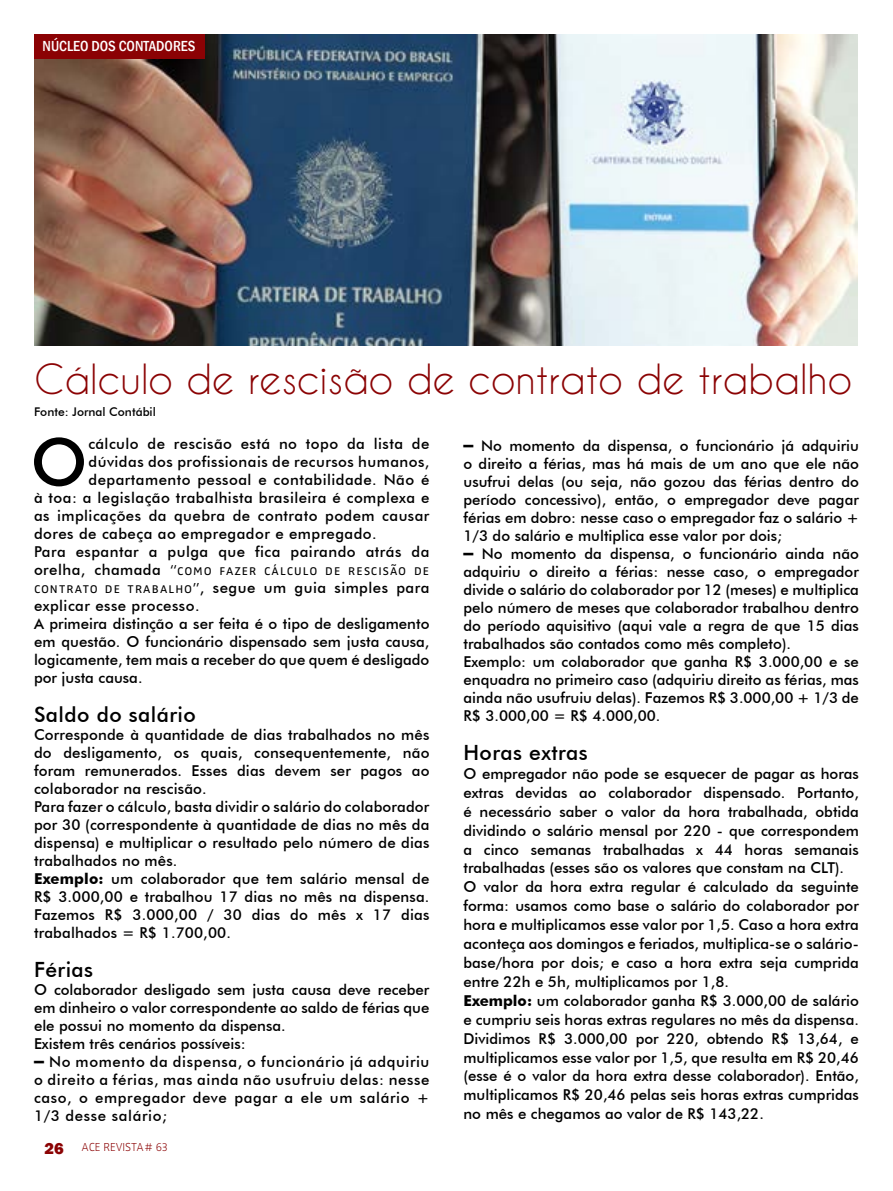
<style>
.page{position:relative;width:893px;height:1191px;background:#fff}
.page>*{position:absolute;margin:0;border:0;box-sizing:border-box;transform-origin:0 0}
.t1{font:500 65.4px "Futura BT";color:#000}
.t2{font:39px "Caviar Dreams";color:#8b0304}
.t3{font:500 21px "Futura BT";letter-spacing:.02em;color:#000}
.t4{font:500 15px/18px "Futura BT";color:#000}
.t5{font:500 15px "Futura BT";letter-spacing:.03em;color:#000}
.t6{font:15px "Zwo LF w 3 SC";letter-spacing:.03em;color:#000}
.t7{font:500 condensed 15px "Franklin Gothic";color:#fff}
.t8{font:500 12px "Futura BT";color:#000}
.t9{font:12px "Zwo LF w 1";color:#8b0304}
.s1{font-family:"Futura BT";font-weight:500}
.s2{font-family:"Zwo LF w 3 SC";font-weight:400}
.s3{font-weight:700}
.s4{font-family:"Arial";font-weight:700;font-size:18px}
.s5{font-family:"Franklin Gothic";font-weight:800;font-size:16.5px}
</style>
<div class="page">
<img style="left:34px;top:34px;width:824px;height:311px">
<div style="left:34px;top:35px;width:170px;height:23px;background:#8b0204"></div>
<p class="t7" style="left:43px;top:36px;width:154px">NÚCLEO DOS CONTADORES</p>
<h2 class="t2" style="left:34px;top:355px;width:820px">Cálculo de rescisão de contrato de trabalho</h2>
<p class="t8" style="left:34px;top:404px;width:123px">Fonte: Jornal Contábil</p>
<h1 class="t1" style="left:31px;top:422px;width:58px">O</h1>
<p class="t5" style="left:89px;top:435px;width:342px">cálculo de rescisão está no topo da lista de</p>
<p class="t5" style="left:89px;top:453px;width:342px">dúvidas dos profissionais de recursos humanos,</p>
<p class="t5" style="left:89px;top:471px;width:342px">departamento pessoal e contabilidade. Não é</p>
<p class="t5" style="left:34px;top:489px;width:397px">à toa: a legislação trabalhista brasileira é complexa e</p>
<p class="t5" style="left:34px;top:507px;width:397px">as implicações da quebra de contrato podem causar</p>
<p class="t5" style="left:34px;top:525px;width:344px">dores de cabeça ao empregador e empregado.</p>
<p class="t5" style="left:34px;top:543px;width:397px">Para espantar a pulga que fica pairando atrás da</p>
<p class="t6" style="left:34px;top:561px;width:397px"><span class="s1">orelha, chamada</span> “como fazer cálculo de rescisão de</p>
<p class="t4" style="left:34px;top:579px;width:397px"><span class="s2">contrato de trabalho”</span>, segue um guia simples para explicar esse processo.<br>A primeira distinção a ser feita é o tipo de desligamento em questão. O funcionário dispensado sem justa causa, logicamente, tem mais a receber do que quem é desligado por justa causa.</p>
<h3 class="t3" style="left:34px;top:702px;width:163px">Saldo do salário</h3>
<p class="t4" style="left:34px;top:726px;width:397px">Corresponde à quantidade de dias trabalhados no mês do desligamento, os quais, consequentemente, não foram remunerados. Esses dias devem ser pagos ao colaborador na rescisão.<br>Para fazer o cálculo, basta dividir o salário do colaborador por 30 (correspondente à quantidade de dias no mês da dispensa) e multiplicar o resultado pelo número de dias trabalhados no mês.<br><span class="s3">Exemplo:</span> um colaborador que tem salário mensal de R$ 3.000,00 e trabalhou 17 dias no mês na dispensa.<br>Fazemos R$ 3.000,00 / 30 dias do mês x 17 dias trabalhados = R$ 1.700,00.</p>
<h3 class="t3" style="left:34px;top:957px;width:61px">Férias</h3>
<p class="t4" style="left:34px;top:981px;width:397px">O colaborador desligado sem justa causa deve receber em dinheiro o valor correspondente ao saldo de férias que ele possui no momento da dispensa.<br>Existem três cenários possíveis:</p>
<p class="t4" style="left:34px;top:1053px;width:397px;text-align:justify"><span class="s4">–</span> No momento da dispensa, o funcionário já adquiriu o direito a férias, mas ainda não usufruiu delas: nesse caso, o empregador deve pagar a ele um salário + 1/3 desse salário;</p>
<p class="t9" style="left:45px;top:1140px;width:125px"><span class="s5">26</span> ACE REVISTA# 63</p>
<p class="t4" style="left:463px;top:436px;width:397px;text-align:justify"><span class="s4">–</span> No momento da dispensa, o funcionário já adquiriu o direito a férias, mas há mais de um ano que ele não usufrui delas (ou seja, não gozou das férias dentro do período concessivo), então, o empregador deve pagar férias em dobro: nesse caso o empregador faz o salário + 1/3 do salário e multiplica esse valor por dois;</p>
<p class="t4" style="left:463px;top:544px;width:397px"><span class="s4">–</span> No momento da dispensa, o funcionário ainda não adquiriu o direito a férias: nesse caso, o empregador divide o salário do colaborador por 12 (meses) e multiplica pelo número de meses que colaborador trabalhou dentro do período aquisitivo (aqui vale a regra de que 15 dias trabalhados são contados como mês completo).<br>Exemplo: um colaborador que ganha R$ 3.000,00 e se enquadra no primeiro caso (adquiriu direito as férias, mas ainda não usufruiu delas). Fazemos R$ 3.000,00 + 1/3 de R$ 3.000,00 = R$ 4.000,00.</p>
<h3 class="t3" style="left:463px;top:739px;width:126px">Horas extras</h3>
<p class="t4" style="left:463px;top:764px;width:397px;line-height:18.9px">O empregador não pode se esquecer de pagar as horas extras devidas ao colaborador dispensado. Portanto, é necessário saber o valor da hora trabalhada, obtida dividindo o salário mensal por 220 - que correspondem a cinco semanas trabalhadas x 44 horas semanais trabalhadas (esses são os valores que constam na CLT).<br>O valor da hora extra regular é calculado da seguinte forma: usamos como base o salário do colaborador por hora e multiplicamos esse valor por 1,5. Caso a hora extra aconteça aos domingos e feriados, multiplica-se o salário&shy;base/hora por dois; e caso a hora extra seja cumprida entre 22h e 5h, multiplicamos por 1,8.<br><span class="s3">Exemplo:</span> um colaborador ganha R$ 3.000,00 de salário e cumpriu seis horas extras regulares no mês da dispensa.<br>Dividimos R$ 3.000,00 por 220, obtendo R$ 13,64, e multiplicamos esse valor por 1,5, que resulta em R$ 20,46 (esse é o valor da hora extra desse colaborador). Então, multiplicamos R$ 20,46 pelas seis horas extras cumpridas no mês e chegamos ao valor de R$ 143,22.</p>
</div>
